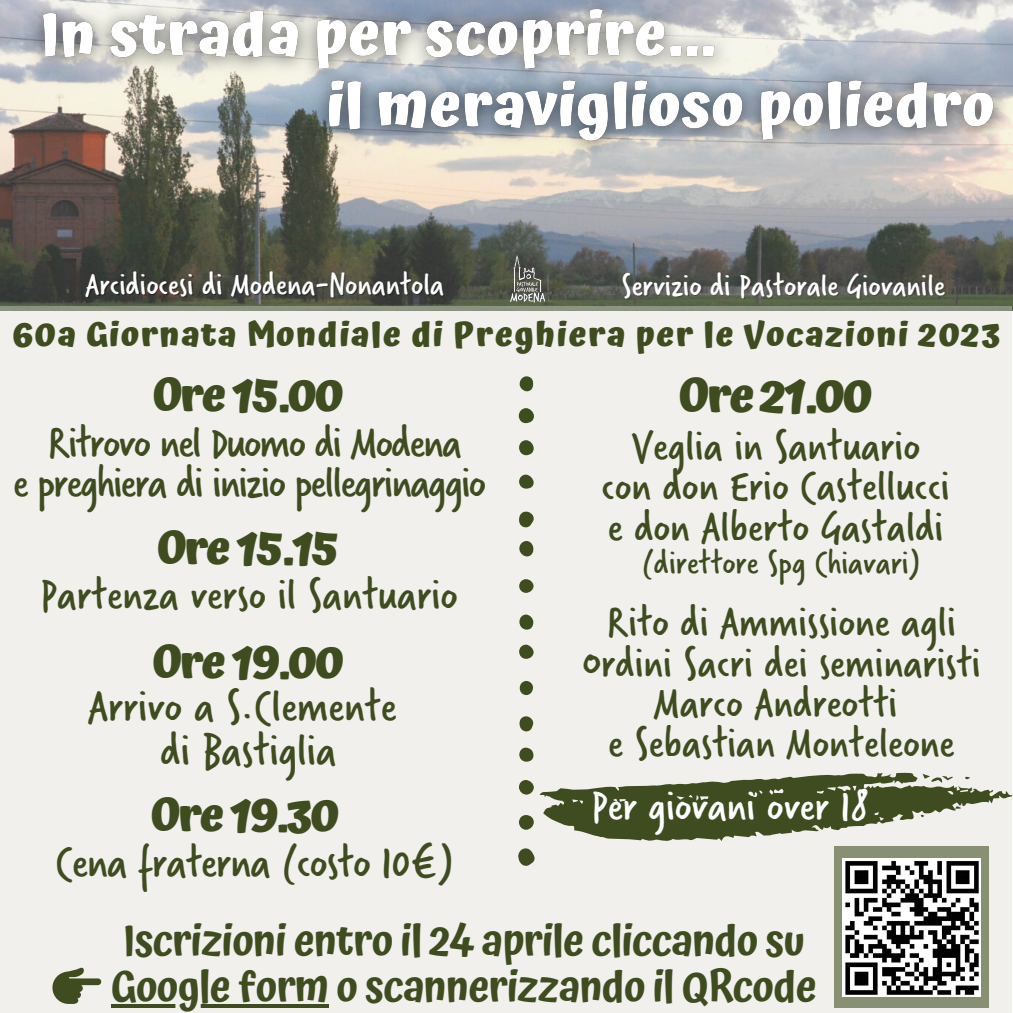
<style>
.page{position:relative;width:1013px;height:1013px;background:#fff}
.page>*{position:absolute;margin:0;border:0;box-sizing:border-box;transform-origin:0 0}
.t1{font:48.75px/44px "Verveine W01";color:#3e4c1f;text-align:center}
.t2{font:47.5px/40.2px "Verveine W01";letter-spacing:-.03em;color:#3e4c1f;text-align:center}
.t3{font:47.5px "Verveine W01";color:#3e4c1f}
.t4{font:700 47.5px "Atma";letter-spacing:-.055em;color:#3e4c1f}
.t5{font:46.25px/40.2px "Verveine W01";color:#3e4c1f;text-align:center}
.t6{font:700 46.25px "Atma";letter-spacing:-.055em;color:#3e4c1f}
.t7{font:46.25px "Verveine W01";color:#fff}
.t8{font:600 42.5px/46.9px "Atma";letter-spacing:-.02em;color:#3e4c1f}
.t9{font:36.25px "Verveine W01";color:#3e4c1f}
.t10{font:33.75px "Verveine W01";color:#fff}
.t11{font:700 33.75px "Atma";letter-spacing:.04em;color:#3e4c1f}
</style>
<div class="page">
<img style="left:0;top:0;width:1012px;height:310px">
<div style="left:0;top:306px;width:1011px;height:706px;background:#f1f0ed"></div>
<svg style="left:518px;top:772px;width:494px;height:94px"></svg>
<svg style="left:519px;top:511px;width:14px;height:16px"></svg>
<div style="left:519px;top:408px;width:15px;height:15px;background:#3e4c1f;border-radius:50%"></div>
<div style="left:519px;top:440px;width:14px;height:15px;background:#3e4c1f;border-radius:7px"></div>
<div style="left:519px;top:815px;width:15px;height:14px;background:#3e4c1f;border-radius:50%"></div>
<svg style="left:519px;top:541px;width:15px;height:16px"></svg>
<div style="left:519px;top:780px;width:15px;height:14px;background:#3e4c1f;border-radius:7px"></div>
<div style="left:519px;top:614px;width:14px;height:15px;background:#3e4c1f;border-radius:50%"></div>
<svg style="left:519px;top:716px;width:15px;height:16px"></svg>
<svg style="left:519px;top:474px;width:14px;height:14px"></svg>
<svg style="left:519px;top:376px;width:14px;height:15px"></svg>
<div style="left:519px;top:644px;width:14px;height:15px;background:#3e4c1f;border-radius:50%"></div>
<svg style="left:519px;top:747px;width:14px;height:14px"></svg>
<svg style="left:519px;top:579px;width:14px;height:14px"></svg>
<div style="left:519px;top:681px;width:14px;height:14px;background:#3e4c1f;border-radius:50%"></div>
<img style="left:509px;top:253px;width:36px;height:50px">
<div style="left:834px;top:846px;width:155px;height:162px;background:#889074"></div>
<img style="left:842px;top:858px;width:138px;height:138px">
<svg style="left:52px;top:967px;width:49px;height:36px"></svg>
<hr style="left:111px;top:1004px;width:217px;height:4px;background:#3e4c1f">
<img style="left:14px;top:0;width:741px;height:115px">
<img style="left:300px;top:37px;width:712px;height:149px">
<p class="t10" style="left:86px;top:261px;width:360px">Arcidiocesi di Modena-Nonantola</p>
<p class="t10" style="left:621px;top:262px;width:325px">Servizio di Pastorale Giovanile</p>
<p class="t11" style="left:12px;top:314px;width:989px">60a Giornata Mondiale di Preghiera per le Vocazioni 2023</p>
<p class="t6" style="left:153px;top:368px;width:193px">Ore 15.00</p>
<p class="t2" style="left:13px;top:423px;width:474px">Ritrovo nel Duomo di Modena<br>e preghiera di inizio pellegrinaggio</p>
<p class="t6" style="left:157px;top:521px;width:184px">Ore 15.15</p>
<p class="t3" style="left:40px;top:561px;width:419px">Partenza verso il Santuario</p>
<p class="t6" style="left:152px;top:635px;width:193px">Ore 19.00</p>
<p class="t1" style="left:88px;top:684px;width:310px">Arrivo a S.Clemente di Bastiglia</p>
<p class="t6" style="left:151px;top:787px;width:190px">Ore 19.30</p>
<p class="t4" style="left:679px;top:368px;width:195px">Ore 21.00</p>
<p class="t5" style="left:601px;top:426px;width:349px">Veglia in Santuario con don Erio Castellucci e don Alberto Gastaldi</p>
<p class="t9" style="left:642px;top:538px;width:280px">(direttore Spg Chiavari)</p>
<p class="t5" style="left:582px;top:602px;width:400px">Rito di Ammissione agli<br>Ordini Sacri dei seminaristi<br>Marco Andreotti<br>e Sebastian Monteleone</p>
<p class="t7" style="left:591px;top:774px;width:279px">Per giovani over 18</p>
<p class="t1" style="left:55px;top:840px;width:400px">Cena fraterna (costo 10€)</p>
<p class="t8" style="left:111px;top:916px;width:707px">Iscrizioni entro il 24 aprile cliccando su<br>Google form o scannerizzando il QRcode</p>
</div>
